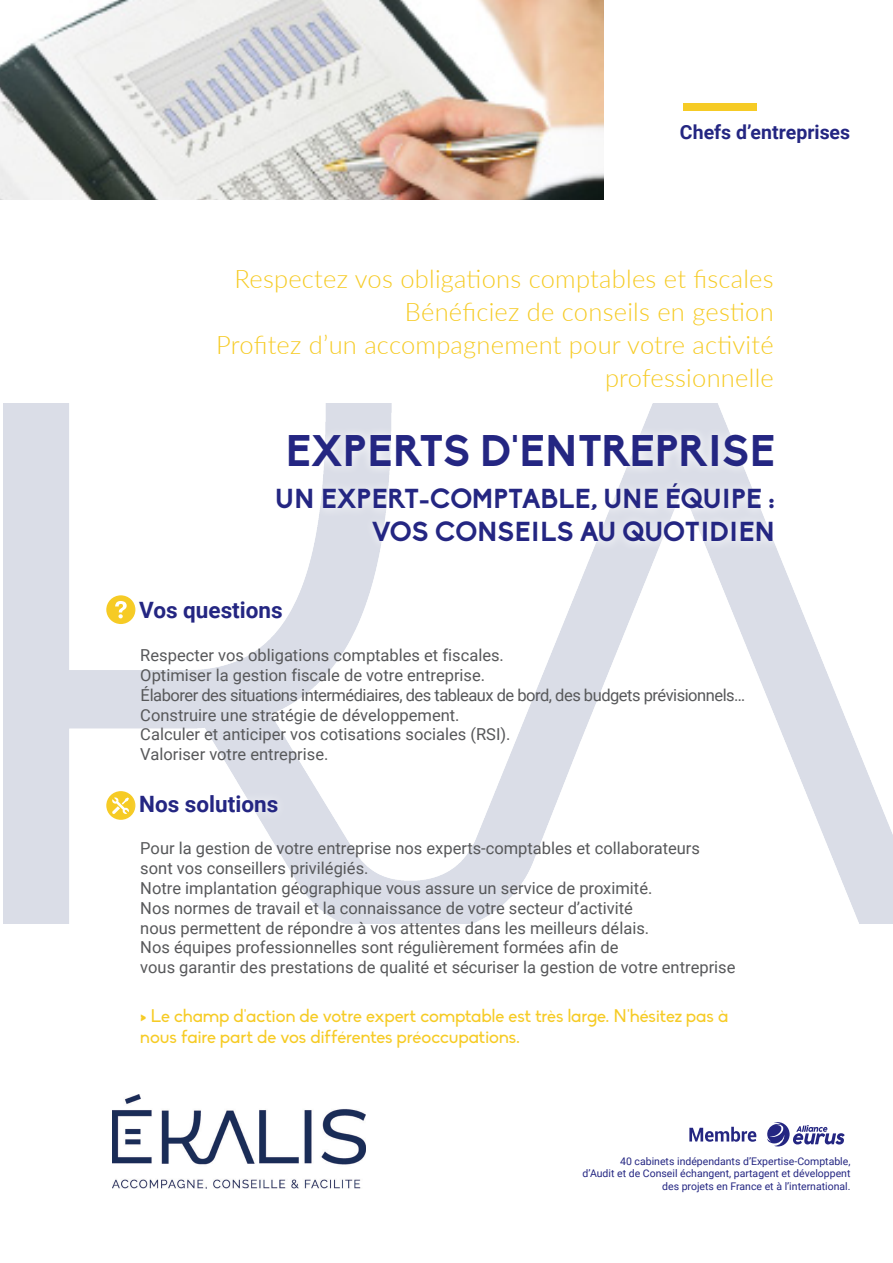
<style>
.page{position:relative;width:893px;height:1263px;background:#fff}
.page>*{position:absolute;margin:0;border:0;box-sizing:border-box;transform-origin:0 0}
.t1{font:700 43.5px "Biko";color:#242682}
.t2{font:700 27px "Biko";color:#242682}
.t3{font:300 25.5px "Lato";letter-spacing:.01em;color:#f6cb25}
.t4{font:700 22.5px "Roboto";color:#242682}
.t5{font:700 19.5px "Roboto";color:#242682}
.Puce_ronde_bleue{font:18px/21.6px "Biko";letter-spacing:-.005em;color:#f6cb25}
.t6{font:16.5px "Roboto";color:#57585a}
.t7{font:16.5px "Roboto";letter-spacing:-.03em;color:#57585a}
.paragraphe_corps_10{font:10.5px/12.6px "Roboto";color:#242682;text-align:right}
.s1{font-weight:900}
</style>
<div class="page">
<img style="left:3px;top:403px;width:890px;height:520px">
<div style="left:106px;top:791px;width:30px;height:29px;background:#f6cb25;border-radius:50%"></div>
<svg style="left:112px;top:797px;width:17px;height:17px"></svg>
<svg style="left:106px;top:595px;width:25px;height:29px"></svg>
<img style="left:0;top:0;width:604px;height:200px">
<div style="left:684px;top:103px;width:73px;height:8px;background:#f6cb25"></div>
<div style="left:131px;top:592px;width:160px;height:40px;background:#fff"></div>
<div style="left:131px;top:786px;width:156px;height:35px;background:#fff;opacity:.75"></div>
<svg style="left:268px;top:426px;width:514px;height:125px"></svg>
<svg style="left:767px;top:1122px;width:78px;height:24px"></svg>
<svg style="left:689px;top:1127px;width:67px;height:15px"></svg>
<img style="left:112px;top:1095px;width:254px;height:94px">
<p class="t5" style="left:680px;top:118px;width:172px">Chefs d’entreprises</p>
<p class="t3" style="left:235px;top:261px;width:541px">Respectez vos obligations comptables et fiscales</p>
<p class="t3" style="left:405px;top:294px;width:370px">Bénéficiez de conseils en gestion</p>
<p class="t3" style="left:216px;top:327px;width:559px">Profitez d’un accompagnement pour votre activité</p>
<p class="t3" style="left:605px;top:360px;width:170px">professionnelle</p>
<p class="t1" style="left:285px;top:425px;width:491px">EXPERTS D'ENTREPRISE</p>
<p class="t2" style="left:275px;top:483px;width:501px">UN EXPERT-COMPTABLE, UNE ÉQUIPE :</p>
<p class="t2" style="left:372px;top:516px;width:404px">VOS CONSEILS AU QUOTIDIEN</p>
<p class="t4" style="left:139px;top:594px;width:145px">Vos questions</p>
<p class="t6" style="left:140px;top:644px;width:365px">Respecter vos obligations comptables et fiscales.</p>
<p class="t6" style="left:140px;top:663px;width:346px">Optimiser la gestion fiscale de votre entreprise.</p>
<p class="t7" style="left:141px;top:683px;width:606px">Élaborer des situations intermédiaires, des tableaux de bord, des budgets prévisionnels…</p>
<p class="t6" style="left:140px;top:703px;width:321px">Construire une stratégie de développement.</p>
<p class="t6" style="left:140px;top:723px;width:372px">Calculer et anticiper vos cotisations sociales (RSI).</p>
<p class="t6" style="left:140px;top:743px;width:190px">Valoriser votre entreprise.</p>
<p class="t4" style="left:139px;top:789px;width:141px">Nos solutions</p>
<p class="t6" style="left:140px;top:837px;width:561px">Pour la gestion de votre entreprise nos experts-comptables et collaborateurs</p>
<p class="t6" style="left:140px;top:857px;width:230px">sont vos conseillers privilégiés.</p>
<p class="t6" style="left:140px;top:876px;width:514px">Notre implantation géographique vous assure un service de proximité.</p>
<p class="t6" style="left:140px;top:896px;width:494px">Nos normes de travail et la connaissance de votre secteur d’activité</p>
<p class="t6" style="left:140px;top:916px;width:510px">nous permettent de répondre à vos attentes dans les meilleurs délais.</p>
<p class="t6" style="left:140px;top:936px;width:480px">Nos équipes professionnelles sont régulièrement formées afin de</p>
<p class="t6" style="left:140px;top:956px;width:597px">vous garantir des prestations de qualité et sécuriser la gestion de votre entreprise</p>
<p class="Puce_ronde_bleue" style="left:140px;top:1005px;width:589px"><span class="s1">&gt;</span> Le champ d'action de votre expert comptable est très large. N'hésitez pas à nous faire part de vos différentes préoccupations.</p>
<p class="paragraphe_corps_10" style="left:620px;top:1154px;width:232px">40 cabinets indépendants d’Expertise-Comptable,</p>
<p class="paragraphe_corps_10" style="left:583px;top:1167px;width:269px">d’Audit et de Conseil échangent, partagent et développent des projets en France et à l’international.</p>
</div>
